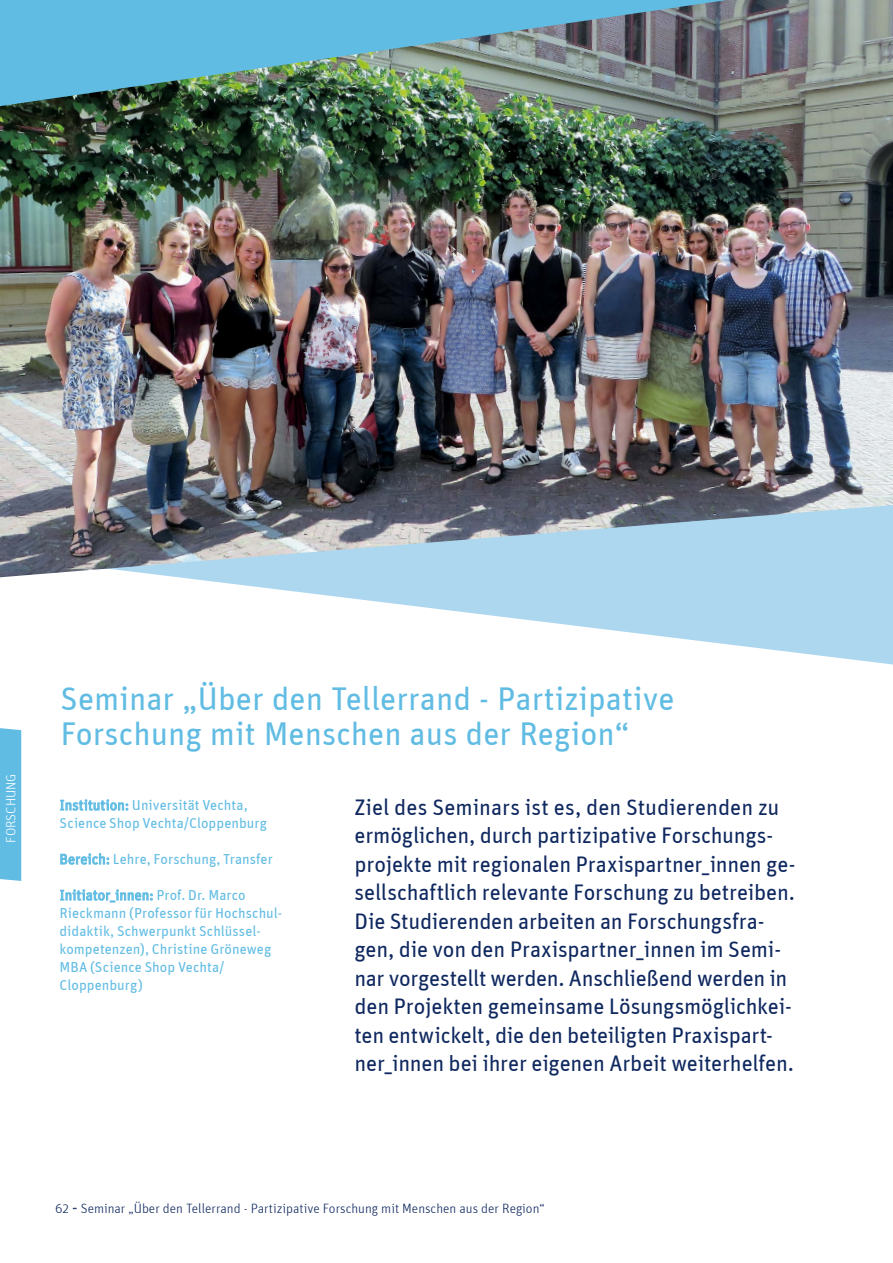
<style>
.page{position:relative;width:893px;height:1263px;background:#fff}
.page>*{position:absolute;margin:0;border:0;box-sizing:border-box;transform-origin:0 0}
.t1{font:32.85px/35.5px "Unit";color:#61bce3}
.t2{font:22.5px/28.5px "Unit";letter-spacing:-.01em;color:#0f285f}
.t3{font:14.4px/18px "Unit";color:#61bce3}
.t4{font:300 13.5px "Unit";color:#0f285f}
.t5{font:300 13.5px "Unit";color:#fff}
</style>
<div class="page">
<div style="left:0;top:728px;width:21px;height:153px;background:#61bce3"></div>
<svg style="left:0;top:577px;width:893px;height:87px"></svg>
<img style="left:0;top:0;width:893px;height:577px">
<img style="left:0;top:0;width:727px;height:106px">
<svg style="left:60px;top:799px;width:68px;height:11px"></svg>
<svg style="left:60px;top:853px;width:49px;height:12px"></svg>
<svg style="left:60px;top:889px;width:93px;height:13px"></svg>
<p class="t5" style="left:6px;top:843px;width:71px;rotate:-90deg">FORSCHUNG</p>
<h1 class="t1" style="left:61px;top:683px;width:615px">Seminar „Über den Tellerrand - Partizipative<br>Forschung mit Menschen aus der Region“</h1>
<p class="t3" style="left:60px;top:797px;width:209px">Institution: Universität Vechta,<br>Science Shop Vechta/Cloppenburg</p>
<p class="t3" style="left:60px;top:851px;width:215px">Bereich: Lehre, Forschung, Transfer</p>
<p class="t3" style="left:60px;top:887px;width:224px">Initiator_innen: Prof. Dr. Marco<br>Rieckmann (Professor für Hochschul&shy;didaktik, Schwerpunkt Schlüssel&shy;kompetenzen), Christine Gröneweg<br>MBA (Science Shop Vechta/<br>Cloppenburg)</p>
<p class="t2" style="left:355px;top:794px;width:442px">Ziel des Seminars ist es, den Studierenden zu ermöglichen, durch partizipative Forschungs&shy;projekte mit regionalen Praxispartner_innen ge&shy;sellschaftlich relevante Forschung zu betreiben.<br>Die Studierenden arbeiten an Forschungsfra&shy;gen, die von den Praxispartner_innen im Semi&shy;nar vorgestellt werden. Anschließend werden in den Projekten gemeinsame Lösungsmöglichkei&shy;ten entwickelt, die den beteiligten Praxispart&shy;ner_innen bei ihrer eigenen Arbeit weiterhelfen.</p>
<p class="t4" style="left:55px;top:1203px;width:491px">62 ∙∙∙ Seminar „Über den Tellerrand - Partizipative Forschung mit Menschen aus der Region“</p>
</div>
